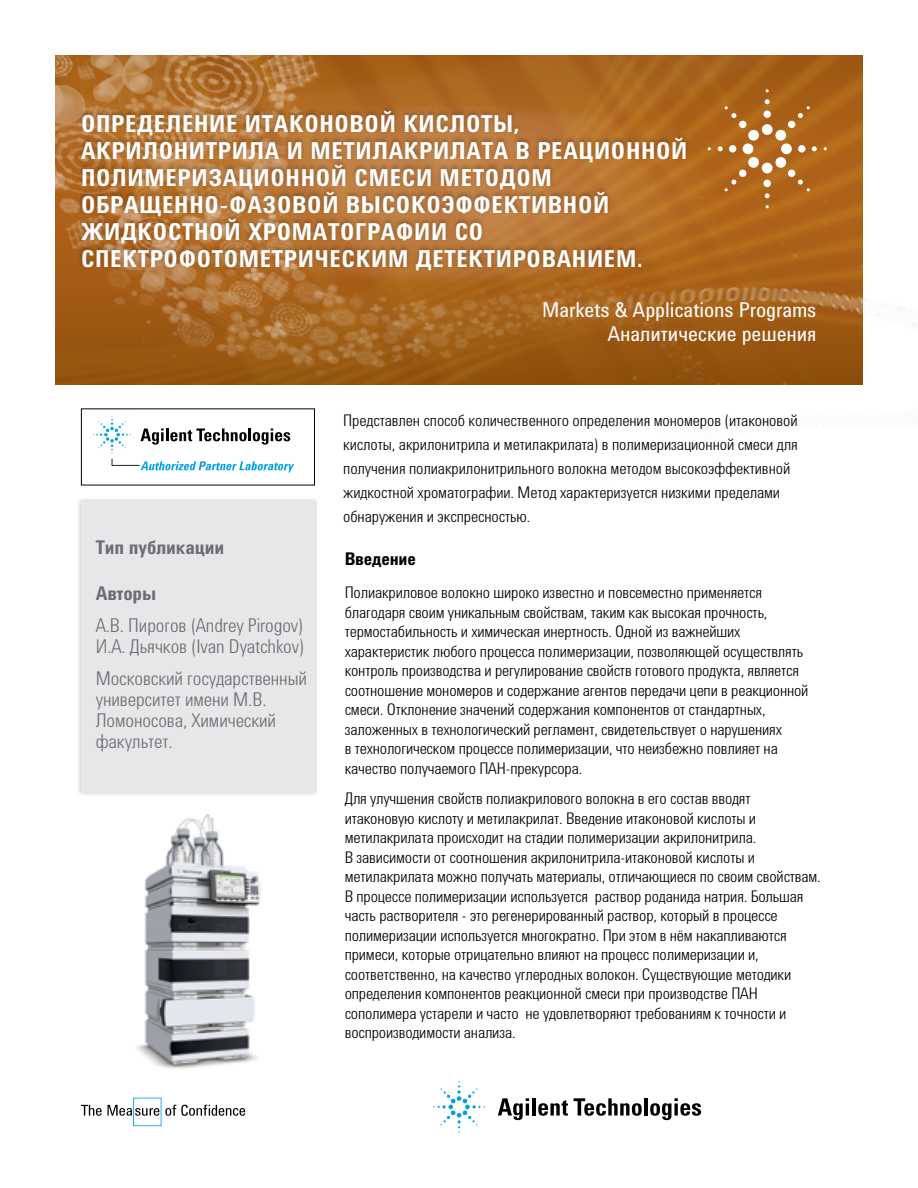
<style>
.page{position:relative;width:918px;height:1188px;background:#fff}
.page>*{position:absolute;margin:0;border:0;box-sizing:border-box;transform-origin:0 0}
.t1{font:700 24px/27px "Agilent Condensed CFF";letter-spacing:.03em;color:#fff}
.t2{font:21px/24px "Agilent Condensed CFF";letter-spacing:-.005em;color:#fff;text-align:right}
.t3{font:300 19.5px/21px "Agilent Condensed CFF";letter-spacing:-.005em;color:#6d6e71}
.t4{font:700 19.5px "Agilent Condensed CFF";letter-spacing:-.005em;color:#6d6e71}
.t5{font:700 18px "Agilent Condensed CFF";letter-spacing:-.01em;color:#000}
.t6{font:300 16.5px/19.5px "Agilent Condensed CFF";letter-spacing:-.01em;color:#000}
</style>
<div class="page">
<img style="left:767px;top:55px;width:96px;height:210px">
<img style="left:722px;top:265px;width:193px;height:172px">
<img style="left:55px;top:55px;width:712px;height:330px">
<div style="left:77px;top:105px;width:612px;height:168px;background:#000;opacity:.25"></div>
<svg style="left:93px;top:416px;width:201px;height:56px"></svg>
<img style="left:136px;top:814px;width:125px;height:255px">
<div style="left:77px;top:497px;width:241px;height:299px;background:#000;opacity:.25"></div>
<div style="left:81px;top:502px;width:234px;height:291px;background:#e6e7e8"></div>
<div style="left:781px;top:143px;width:11px;height:11px;background:#fff;border-radius:50%"></div>
<div style="left:762px;top:163px;width:11px;height:10px;background:#fff;border-radius:50%"></div>
<div style="left:743px;top:143px;width:10px;height:11px;background:#fff;border-radius:50%"></div>
<svg style="left:765px;top:157px;width:45px;height:41px;background:#bd7d3d"></svg>
<svg style="left:724px;top:157px;width:35px;height:35px"></svg>
<svg style="left:718px;top:99px;width:99px;height:52px;background:#b97939"></svg>
<svg style="left:498px;top:1098px;width:31px;height:22px"></svg>
<hr style="left:532px;top:1098px;width:4px;height:18px;background:#000">
<svg style="left:538px;top:1100px;width:30px;height:16px"></svg>
<svg style="left:574px;top:1098px;width:68px;height:18px"></svg>
<hr style="left:644px;top:1098px;width:4px;height:18px;background:#000">
<svg style="left:650px;top:1098px;width:51px;height:22px"></svg>
<svg style="left:433px;top:1081px;width:52px;height:52px"></svg>
<svg style="left:81px;top:1098px;width:164px;height:28px"></svg>
<h1 class="t1" style="left:81px;top:109px;width:608px">ОПРЕДЕЛЕНИЕ ИТАКОНОВОЙ КИСЛОТЫ, АКРИЛОНИТРИЛА И МЕТИЛАКРИЛАТА В РЕАЦИОННОЙ ПОЛИМЕРИЗАЦИОННОЙ СМЕСИ МЕТОДОМ ОБРАЩЕННО-ФАЗОВОЙ ВЫСОКОЭФФЕКТИВНОЙ ЖИДКОСТНОЙ ХРОМАТОГРАФИИ СО СПЕКТРОФОТОМЕТРИЧЕСКИМ ДЕТЕКТИРОВАНИЕМ.</h1>
<p class="t2" style="left:542px;top:297px;width:276px">Markets &amp; Applications Programs<br>Аналитические решения</p>
<p class="t4" style="left:96px;top:532px;width:130px">Тип публикации</p>
<p class="t4" style="left:96px;top:579px;width:62px">Авторы</p>
<p class="t3" style="left:96px;top:613px;width:210px">А.В. Пирогов (Andrey Pirogov)<br>И.А. Дьячков (Ivan Dyatchkov)</p>
<p class="t3" style="left:96px;top:666px;width:213px">Московский государственный университет имени М.В.<br>Ломоносова, Химический факультет.</p>
<p class="t6" style="left:343px;top:407px;width:456px;line-height:24px">Представлен способ количественного определения мономеров (итаконовой кислоты, акрилонитрила и метилакрилата) в полимеризационной смеси для получения полиакрилонитрильного волокна методом высокоэффективной жидкостной хроматографии. Метод характеризуется низкими пределами обнаружения и экспресностью.</p>
<p class="t5" style="left:345px;top:546px;width:73px">Введение</p>
<p class="t6" style="left:345px;top:582px;width:465px">Полиакриловое волокно широко известно и повсеместно применяется благодаря своим уникальным свойствам, таким как высокая прочность, термостабильность и химическая инертность. Одной из важнейших характеристик любого процесса полимеризации, позволяющей осуществлять контроль производства и регулирование свойств готового продукта, является соотношение мономеров и содержание агентов передачи цепи в реакционной смеси. Отклонение значений содержания компонентов от стандартных, заложенных в технологический регламент, свидетельствует о нарушениях<br>в технологическом процессе полимеризации, что неизбежно повлияет на качество получаемого ПАН-прекурсора.</p>
<p class="t6" style="left:345px;top:787px;width:478px">Для улучшения свойств полиакрилового волокна в его состав вводят итаконовую кислоту и метилакрилат. Введение итаконовой кислоты и метилакрилата происходит на стадии полимеризации акрилонитрила.<br>В зависимости от соотношения акрилонитрила-итаконовой кислоты и метилакрилата можно получать материалы, отличающиеся по своим свойствам.<br>В процессе полимеризации используется раствор роданида натрия. Большая часть растворителя - это регенерированный раствор, который в процессе полимеризации используется многократно. При этом в нём накапливаются примеси, которые отрицательно влияют на процесс полимеризации и, соответственно, на качество углеродных волокон. Существующие методики определения компонентов реакционной смеси при производстве ПАН сополимера устарели и часто не удовлетворяют требованиям к точности и воспроизводимости анализа.</p>
</div>
